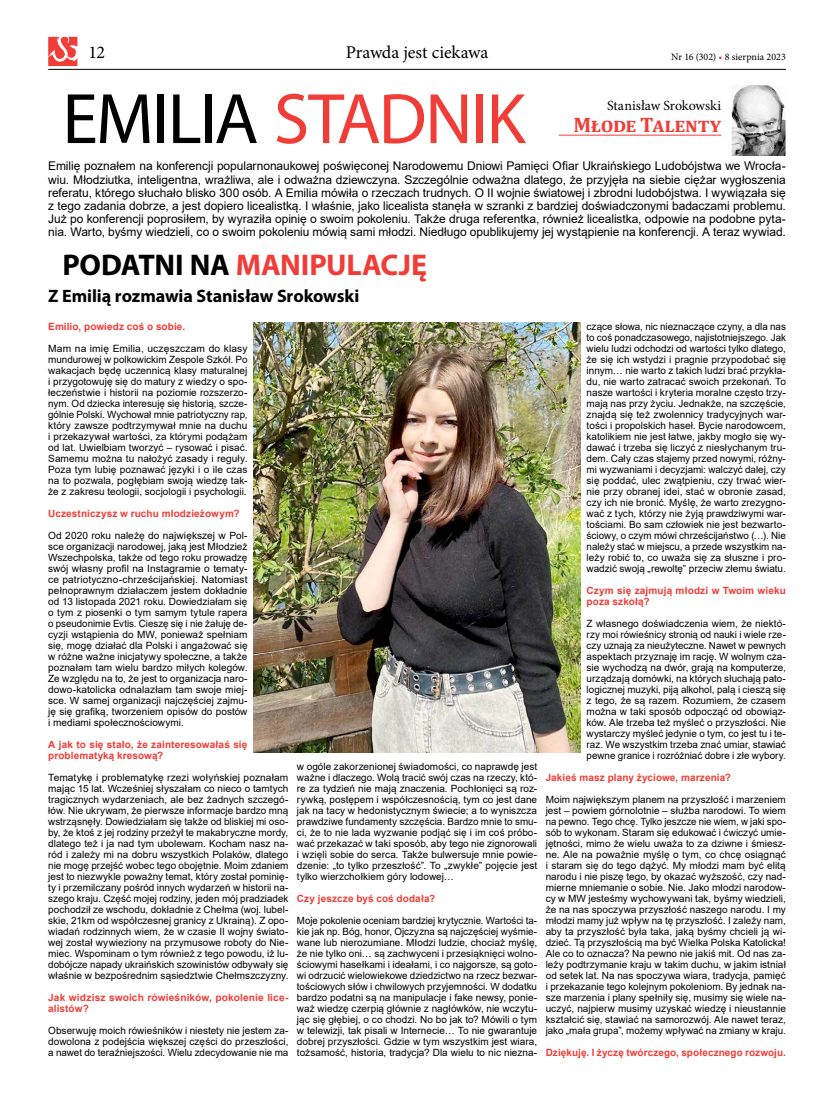
<style>
.page{position:relative;width:820px;height:1106px;background:#fff}
.page>*{position:absolute;margin:0;border:0;box-sizing:border-box;transform-origin:0 0}
.t1{font:72px "Myriad Pro";letter-spacing:-.025em;color:#f13d37}
.t2{font:700 30px "Myriad Pro";letter-spacing:-.005em;color:#f13d37}
.t3{font:700 21px "Cambria";letter-spacing:-.01em;color:#f13d37}
.t4{font:700 18px "Myriad Pro";letter-spacing:-.005em;color:#000}
.t5{font:18px "Minion Pro";color:#000}
.t6{font:14px "Minion Pro";color:#000}
.t7{font:12px/13.2px "Arial";letter-spacing:-.005em;color:#000;text-align:justify}
.t8{font:10px/11px "Arial";color:#000;text-align:justify}
.t9{font:700 10px/11px "Arial";letter-spacing:.01em;color:#f13d37}
.t10{font:10px "Minion Pro";color:#000}
.s1{color:#f13d37}
.s2{color:#000}
</style>
<div class="page">
<hr style="left:558px;top:135px;width:163px;height:1px;background:#f13d37">
<img style="left:731px;top:85px;width:54px;height:71px">
<img style="left:253px;top:323px;width:327px;height:430px">
<hr style="left:48px;top:69px;width:737px;height:1px;background:#000">
<svg style="left:48px;top:37px;width:29px;height:29px"></svg>
<h3 class="t5" style="left:88px;top:40px;width:18px">12</h3>
<h3 class="t5" style="left:345px;top:40px;width:144px">Prawda jest ciekawa</h3>
<p class="t10" style="left:670px;top:50px;width:116px">Nr 16 (302) <span class="s1">•</span> 8 sierpnia 2023</p>
<h1 class="t1" style="left:62px;top:74px;width:464px"><span class="s2">EMILIA</span> STADNIK</h1>
<p class="t7" style="left:48px;top:159px;width:739px">Emilię poznałem na konferencji popularnonaukowej poświęconej Narodowemu Dniowi Pamięci Ofiar Ukraińskiego Ludobójstwa we Wrocła&shy;wiu. Młodziutka, inteligentna, wrażliwa, ale i odważna dziewczyna. Szczególnie odważna dlatego, że przyjęła na siebie ciężar wygłoszenia referatu, którego słuchało blisko 300 osób. A Emilia mówiła o rzeczach trudnych. O II wojnie światowej i zbrodni ludobójstwa. I wywiązała się z tego zadania dobrze, a jest dopiero licealistką. I właśnie, jako licealista stanęła w szranki z bardziej doświadczonymi badaczami problemu.<br>Już po konferencji poprosiłem, by wyraziła opinię o swoim pokoleniu. Także druga referentka, również licealistka, odpowie na podobne pyta&shy;nia. Warto, byśmy wiedzieli, co o swoim pokoleniu mówią sami młodzi. Niedługo opublikujemy jej wystąpienie na konferencji. A teraz wywiad.</p>
<h2 class="t2" style="left:62px;top:245px;width:366px"><span class="s2">PODATNI NA</span> MANIPULACJĘ</h2>
<h3 class="t4" style="left:48px;top:284px;width:312px">Z Emilią rozmawia Stanisław Srokowski</h3>
<h3 class="t6" style="left:607px;top:96px;width:116px">Stanisław Srokowski</h3>
<h3 class="t3" style="left:573px;top:110px;width:149px">Młode Talenty</h3>
<p class="t9" style="left:48px;top:321px;width:138px">Emilio, powiedz coś o sobie.</p>
<p class="t8" style="left:48px;top:343px;width:201px">Mam na imię Emilia, uczęszczam do klasy mundurowej w polkowickim Zespole Szkół. Po wakacjach będę uczennicą klasy maturalnej i przygotowuję się do matury z wiedzy o spo&shy;łeczeństwie i historii na poziomie rozszerzo&shy;nym. Od dziecka interesuję się historią, szcze&shy;gólnie Polski. Wychował mnie patriotyczny rap, który zawsze podtrzymywał mnie na duchu i przekazywał wartości, za którymi podążam od lat. Uwielbiam tworzyć – rysować i pisać.<br>Samemu można tu nałożyć zasady i reguły.<br>Poza tym lubię poznawać języki i o ile czas na to pozwala, pogłębiam swoją wiedzę tak&shy;że z zakresu teologii, socjologii i psychologii.</p>
<p class="t9" style="left:48px;top:508px;width:193px">Uczestniczysz w ruchu młodzieżowym?</p>
<p class="t8" style="left:48px;top:530px;width:201px">Od 2020 roku należę do największej w Pol&shy;sce organizacji narodowej, jaką jest Młodzież Wszechpolska, także od tego roku prowadzę swój własny profil na Instagramie o tematy&shy;ce patriotyczno-chrześcijańskiej. Natomiast pełnoprawnym działaczem jestem dokładnie od 13 listopada 2021 roku. Dowiedziałam się o tym z piosenki o tym samym tytule rapera o pseudonimie Evtis. Cieszę się i nie żałuję de&shy;cyzji wstąpienia do MW, ponieważ spełniam się, mogę działać dla Polski i angażować się w różne ważne inicjatywy społeczne, a także poznałam tam wielu bardzo miłych kolegów.<br>Ze względu na to, że jest to organizacja naro&shy;dowo-katolicka odnalazłam tam swoje miej&shy;sce. W samej organizacji najczęściej zajmu&shy;ję się grafiką, tworzeniem opisów do postów i mediami społecznościowymi.</p>
<p class="t9" style="left:48px;top:739px;width:201px">A jak to się stało, że zainteresowałaś się problematyką kresową?</p>
<p class="t8" style="left:48px;top:772px;width:242px">Tematykę i problematykę rzezi wołyńskiej poznałam mając 15 lat. Wcześniej słyszałam co nieco o tamtych tragicznych wydarzeniach, ale bez żadnych szczegó&shy;łów. Nie ukrywam, że pierwsze informacje bardzo mną wstrząsnęły. Dowiedziałam się także od bliskiej mi oso&shy;by, że ktoś z jej rodziny przeżył te makabryczne mordy, dlatego też i ja nad tym ubolewam. Kocham nasz na&shy;ród i zależy mi na dobru wszystkich Polaków, dlatego nie mogę przejść wobec tego obojętnie. Moim zdaniem jest to niezwykle poważny temat, który został pominię&shy;ty i przemilczany pośród innych wydarzeń w historii na&shy;szego kraju. Część mojej rodziny, jeden mój pradziadek pochodził ze wschodu, dokładnie z Chełma (woj. lubel&shy;skie, 21km od współczesnej granicy z Ukrainą). Z opo&shy;wiadań rodzinnych wiem, że w czasie II wojny świato&shy;wej został wywieziony na przymusowe roboty do Nie&shy;miec. Wspominam o tym również z tego powodu, iż lu&shy;dobójcze napady ukraińskich szowinistów odbywały się właśnie w bezpośrednim sąsiedztwie Chełmszczyzny.</p>
<p class="t9" style="left:48px;top:992px;width:241px">Jak widzisz swoich rówieśników, pokolenie lice&shy;alistów?</p>
<p class="t8" style="left:48px;top:1025px;width:241px">Obserwuję moich rówieśników i niestety nie jestem za&shy;dowolona z podejścia większej części do przeszłości, a nawet do teraźniejszości. Wielu zdecydowanie nie ma</p>
<p class="t8" style="left:297px;top:761px;width:242px">w ogóle zakorzenionej świadomości, co naprawdę jest ważne i dlaczego. Wolą tracić swój czas na rzeczy, któ&shy;re za tydzień nie mają znaczenia. Pochłonięci są roz&shy;rywką, postępem i współczesnością, tym co jest dane jak na tacy w hedonistycznym świecie; a to wyniszcza prawdziwe fundamenty szczęścia. Bardzo mnie to smu&shy;ci, że to nie lada wyzwanie podjąć się i im coś próbo&shy;wać przekazać w taki sposób, aby tego nie zignorowali i wzięli sobie do serca. Także bulwersuje mnie powie&shy;dzenie: „to tylko przeszłość”. To „zwykłe” pojęcie jest tylko wierzchołkiem góry lodowej…</p>
<p class="t9" style="left:297px;top:893px;width:140px">Czy jeszcze byś coś dodała?</p>
<p class="t8" style="left:297px;top:915px;width:242px">Moje pokolenie oceniam bardziej krytycznie. Wartości ta&shy;kie jak np. Bóg, honor, Ojczyzna są najczęściej wyśmie&shy;wane lub nierozumiane. Młodzi ludzie, chociaż myślę, że nie tylko oni… są zachwyceni i przesiąknięci wolno&shy;ściowymi hasełkami i ideałami, i co najgorsze, są goto&shy;wi odrzucić wielowiekowe dziedzictwo na rzecz bezwar&shy;tościowych słów i chwilowych przyjemności. W dodatku bardzo podatni są na manipulacje i fake newsy, ponie&shy;waż wiedzę czerpią głównie z nagłówków, nie wczytu&shy;jąc się głębiej, o co chodzi. No bo jak to? Mówili o tym w telewizji, tak pisali w Internecie… To nie gwarantuje dobrej przyszłości. Gdzie w tym wszystkim jest wiara, tożsamość, historia, tradycja? Dla wielu to nic niezna-</p>
<p class="t8" style="left:586px;top:321px;width:201px">czące słowa, nic nieznaczące czyny, a dla nas to coś ponadczasowego, najistotniejszego. Jak wielu ludzi odchodzi od wartości tylko dlatego, że się ich wstydzi i pragnie przypodobać się innym… nie warto z takich ludzi brać przykła&shy;du, nie warto zatracać swoich przekonań. To nasze wartości i kryteria moralne często trzy&shy;mają nas przy życiu. Jednakże, na szczęście, znajdą się też zwolennicy tradycyjnych war&shy;tości i propolskich haseł. Bycie narodowcem, katolikiem nie jest łatwe, jakby mogło się wy&shy;dawać i trzeba się liczyć z niesłychanym tru&shy;dem. Cały czas stajemy przed nowymi, różny&shy;mi wyzwaniami i decyzjami: walczyć dalej, czy się poddać, ulec zwątpieniu, czy trwać wier&shy;nie przy obranej idei, stać w obronie zasad, czy ich nie bronić. Myślę, że warto zrezygno&shy;wać z tych, którzy nie żyją prawdziwymi war&shy;tościami. Bo sam człowiek nie jest bezwarto&shy;ściowy, o czym mówi chrześcijaństwo (…). Nie należy stać w miejscu, a przede wszystkim na&shy;leży robić to, co uważa się za słuszne i pro&shy;wadzić swoją „rewoltę” przeciw złemu światu.</p>
<p class="t9" style="left:586px;top:585px;width:201px">Czym się zajmują młodzi w Twoim wieku poza szkołą?</p>
<p class="t8" style="left:586px;top:618px;width:201px">Z własnego doświadczenia wiem, że niektó&shy;rzy moi rówieśnicy stronią od nauki i wiele rze&shy;czy uznają za nieużyteczne. Nawet w pewnych aspektach przyznaję im rację. W wolnym cza&shy;sie wychodzą na dwór, grają na komputerze, urządzają domówki, na których słuchają pato&shy;logicznej muzyki, piją alkohol, palą i cieszą się z tego, że są razem. Rozumiem, że czasem można w taki sposób odpocząć od obowiąz&shy;ków. Ale trzeba też myśleć o przyszłości. Nie wystarczy myśleć jedynie o tym, co jest tu i te&shy;raz. We wszystkim trzeba znać umiar, stawiać pewne granice i rozróżniać dobre i złe wybory.</p>
<p class="t9" style="left:545px;top:772px;width:187px">Jakieś masz plany życiowe, marzenia?</p>
<p class="t8" style="left:545px;top:794px;width:242px">Moim największym planem na przyszłość i marzeniem jest – powiem górnolotnie – służba narodowi. To wiem na pewno. Tego chcę. Tylko jeszcze nie wiem, w jaki spo&shy;sób to wykonam. Staram się edukować i ćwiczyć umie&shy;jętności, mimo że wielu uważa to za dziwne i śmiesz&shy;ne. Ale na poważnie myślę o tym, co chcę osiągnąć i staram się do tego dążyć. My młodzi mam być elitą narodu i nie piszę tego, by okazać wyższość, czy nad&shy;mierne mniemanie o sobie. Nie. Jako młodzi narodow&shy;cy w MW jesteśmy wychowywani tak, byśmy wiedzieli, że na nas spoczywa przyszłość naszego narodu. I my młodzi mamy już wpływ na tę przyszłość. I zależy nam, aby ta przyszłość była taka, jaką byśmy chcieli ją wi&shy;dzieć. Tą przyszłością ma być Wielka Polska Katolicka!<br>Ale co to oznacza? Na pewno nie jakiś mit. Od nas za&shy;leży podtrzymanie kraju w takim duchu, w jakim istniał od setek lat. Na nas spoczywa wiara, tradycja, pamięć i przekazanie tego kolejnym pokoleniom. By jednak na&shy;sze marzenia i plany spełniły się, musimy się wiele na&shy;uczyć, najpierw musimy uzyskać wiedzę i nieustannie kształcić się, stawiać na samorozwój. Ale nawet teraz, jako „mała grupa”, możemy wpływać na zmiany w kraju.</p>
<p class="t9" style="left:545px;top:1047px;width:241px">Dziękuję. I życzę twórczego, społecznego rozwoju.</p>
</div>
